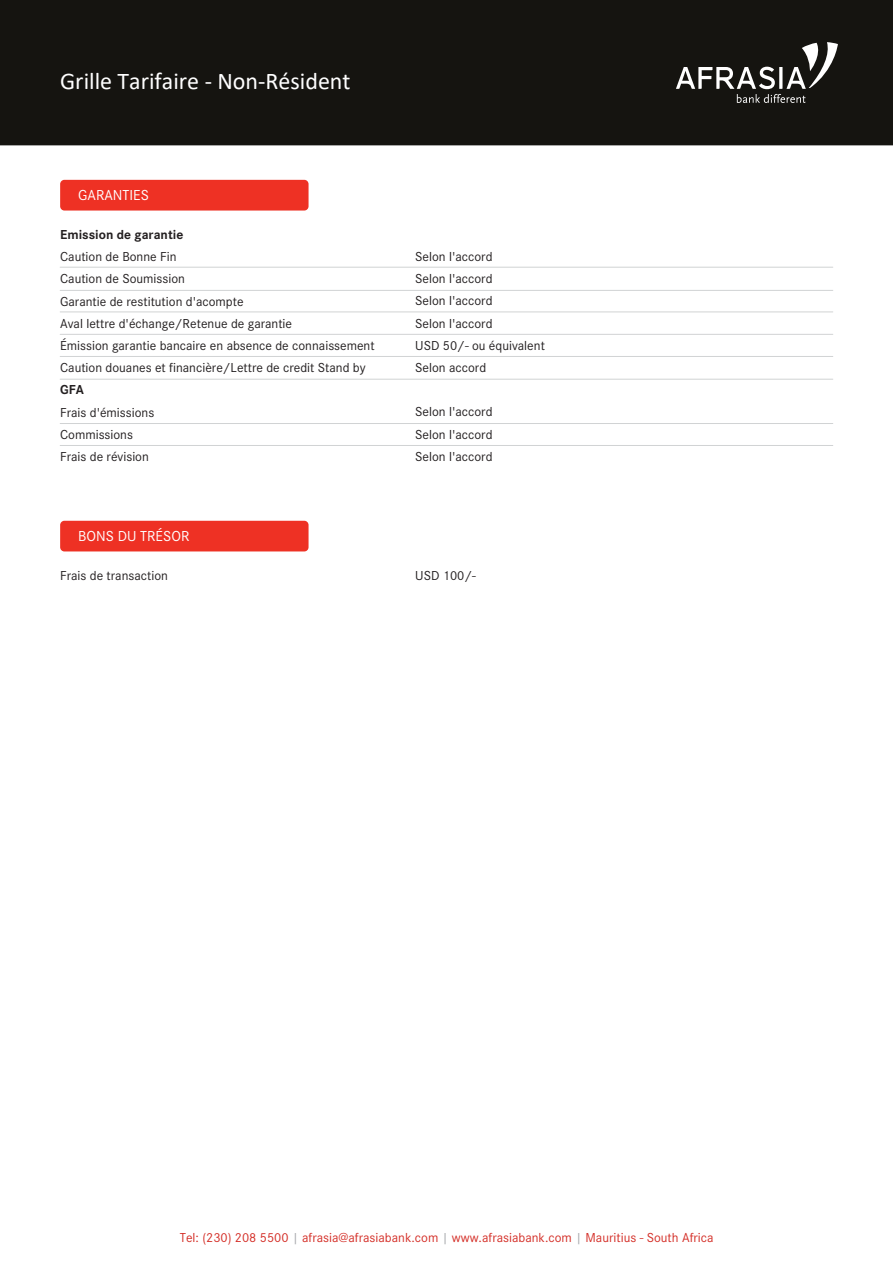
<style>
.page{position:relative;width:893px;height:1263px;background:#fff}
.page>*{position:absolute;margin:0;border:0;box-sizing:border-box;transform-origin:0 0}
.t1{font:24px "Calibri";color:#fff}
.t2{font:15px "Corporate S";color:#fff}
.t3{font:13.5px/22.2px "Corporate S";color:#231f20}
.t4{font:13.5px "Corporate S";color:#d42e27}
.t5{font:700 13.5px "Corporate S";color:#231f20}
.s1{color:#a6a8ab}
</style>
<div class="page">
<div style="left:0;top:0;width:893px;height:145px;background:#151410"></div>
<svg style="left:676px;top:42px;width:162px;height:61px;background:#3e3d3a"></svg>
<hr style="left:60px;top:290px;width:773px;height:1px;background:#d1d3d4">
<hr style="left:60px;top:312px;width:773px;height:1px;background:#d1d3d4">
<hr style="left:60px;top:334px;width:773px;height:1px;background:#d1d3d4">
<hr style="left:60px;top:356px;width:773px;height:1px;background:#d1d3d4">
<hr style="left:60px;top:379px;width:773px;height:1px;background:#d1d3d4">
<hr style="left:60px;top:423px;width:773px;height:1px;background:#d1d3d4">
<hr style="left:60px;top:445px;width:773px;height:1px;background:#d1d3d4">
<hr style="left:60px;top:267px;width:773px;height:1px;background:#d1d3d4">
<div style="left:60px;top:180px;width:249px;height:31px;background:#ee3124;border-radius:4px"></div>
<div style="left:60px;top:521px;width:249px;height:30px;background:#ee3124;border-radius:4px"></div>
<h1 class="t1" style="left:60px;top:65px;width:292px">Grille Tarifaire - Non-Résident</h1>
<p class="t2" style="left:78px;top:186px;width:72px">GARANTIES</p>
<p class="t5" style="left:60px;top:227px;width:125px">Emission de garantie</p>
<p class="t3" style="left:60px;top:246px;width:316px">Caution de Bonne Fin<br>Caution de Soumission<br>Garantie de restitution d'acompte<br>Aval lettre d'échange/Retenue de garantie<br>Émission garantie bancaire en absence de connaissement Caution douanes et financière/Lettre de credit Stand by</p>
<p class="t5" style="left:60px;top:382px;width:25px">GFA</p>
<p class="t3" style="left:60px;top:401px;width:96px">Frais d'émissions<br>Commissions<br>Frais de révision</p>
<p class="t2" style="left:78px;top:527px;width:113px">BONS DU TRÉSOR</p>
<p class="t3" style="left:415px;top:246px;width:131px">Selon l'accord<br>Selon l'accord<br>Selon l'accord<br>Selon l'accord<br>USD 50/- ou équivalent<br>Selon accord</p>
<p class="t3" style="left:415px;top:401px;width:79px;text-align:justify">Selon l'accord Selon l'accord Selon l'accord</p>
<p class="t3" style="left:60px;top:564px;width:109px">Frais de transaction</p>
<p class="t3" style="left:415px;top:564px;width:62px">USD 100/-</p>
<p class="t4" style="left:180px;top:1230px;width:535px">Tel: (230) 208 5500 <span class="s1">|</span> afrasia@afrasiabank.com <span class="s1">|</span> www.afrasiabank.com <span class="s1">|</span> Mauritius - South Africa</p>
</div>
